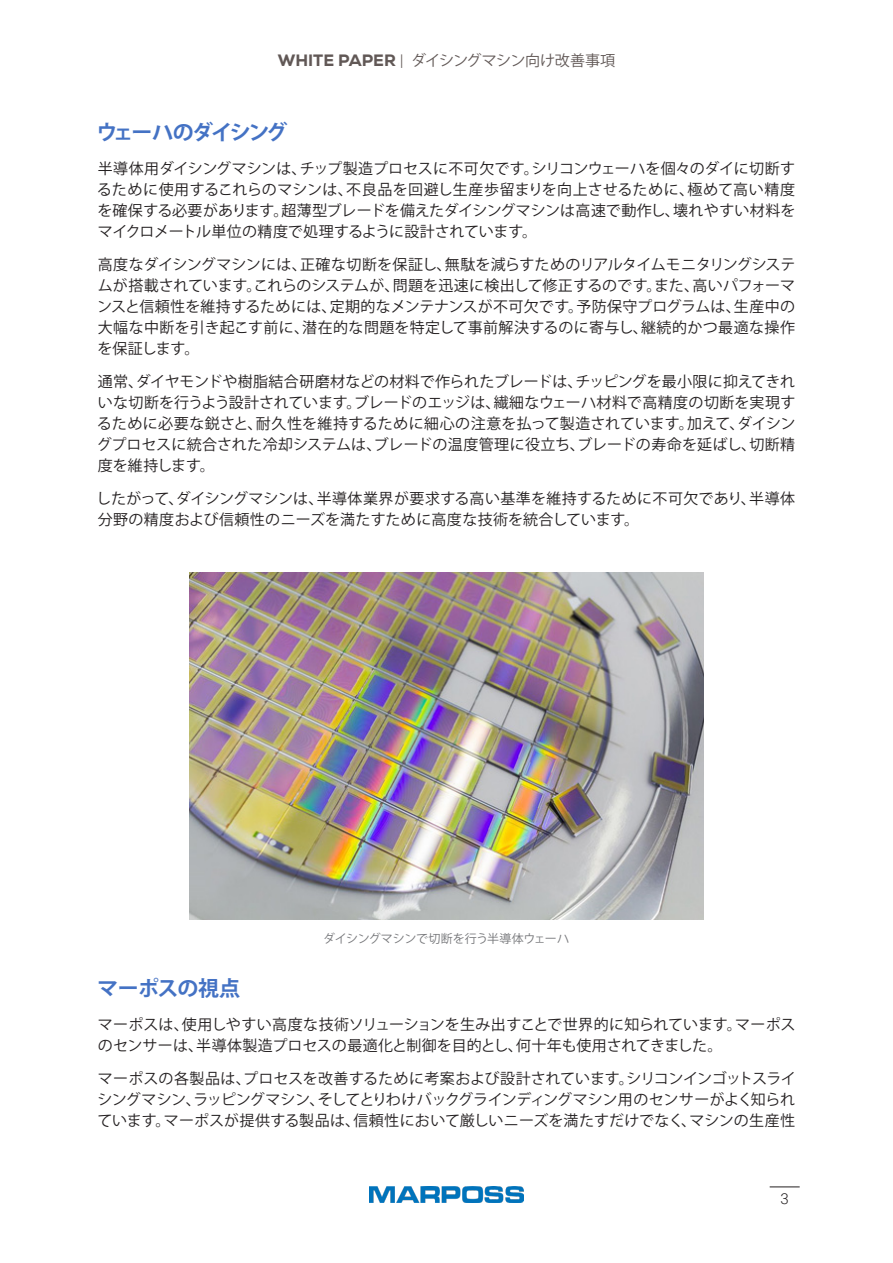
<style>
.page{position:relative;width:893px;height:1263px;background:#fff}
.page>*{position:absolute;margin:0;border:0;box-sizing:border-box;transform-origin:0 0}
.SOTTOTITOLO{font:700 21px "Koz Go Pr 6 N";letter-spacing:-.11em;color:#4472c4}
.SOTTOTITOLO-2{font:700 21px "Koz Go Pr 6 N";letter-spacing:-.03em;color:#4472c4}
.TESTO_-_Japan{font:15px/21px "Koz Go Pr 6 N";letter-spacing:.015em;color:#231f20;text-align:justify}
.t1{font:15px "Koz Go Pr 6 N";letter-spacing:-.02em;color:#615856}
.t2{font:300 15px "Roboto";color:#231f20}
.Didascalia_-_Japan{font:12px "Koz Go Pr 6 N";letter-spacing:-.025em;color:#757679}
.s1{font-family:"Nexa";font-weight:800;font-size:16.5px}
.s2{font-family:"Nexa";font-weight:300;font-size:16.5px}
</style>
<div class="page">
<hr style="left:770px;top:1186px;width:30px;height:1px;background:#231f20">
<img style="left:369px;top:1186px;width:155px;height:16px">
<img style="left:190px;top:573px;width:514px;height:347px">
<p class="t1" style="left:278px;top:52px;width:339px"><span class="s1">WHITE PAPER</span> <span class="s2">|</span> ダイシングマシン向け改善事項</p>
<p class="SOTTOTITOLO" style="left:96px;top:121px;width:193px">ウェーハのダイシング</p>
<p class="TESTO_-_Japan" style="left:97px;top:158px;width:700px">半導体用ダイシングマシンは、チップ製造プロセスに不可欠です。シリコンウェーハを個々のダイに切断するために使用するこれらのマシンは、不良品を回避し生産歩留まりを向上させるために、極めて高い精度を確保する必要があります。超薄型ブレードを備えたダイシングマシンは高速で動作し、壊れやすい材料をマイクロメートル単位の精度で処理するように設計されています。</p>
<p class="TESTO_-_Japan" style="left:97px;top:254px;width:700px">高度なダイシングマシンには、正確な切断を保証し、無駄を減らすためのリアルタイムモニタリングシステムが搭載されています。これらのシステムが、問題を迅速に検出して修正するのです。また、高いパフォーマンスと信頼性を維持するためには、定期的なメンテナンスが不可欠です。予防保守プログラムは、生産中の大幅な中断を引き起こす前に、潜在的な問題を特定して事前解決するのに寄与し、継続的かつ最適な操作を保証します。</p>
<p class="TESTO_-_Japan" style="left:97px;top:371px;width:700px">通常、ダイヤモンドや樹脂結合研磨材などの材料で作られたブレードは、チッピングを最小限に抑えてきれいな切断を行うよう設計されています。ブレードのエッジは、繊細なウェーハ材料で高精度の切断を実現するために必要な鋭さと、耐久性を維持するために細心の注意を払って製造されています。加えて、ダイシングプロセスに統合された冷却システムは、ブレードの温度管理に役立ち、ブレードの寿命を延ばし、切断精度を維持します。</p>
<p class="TESTO_-_Japan" style="left:96px;top:488px;width:700px">したがって、ダイシングマシンは、半導体業界が要求する高い基準を維持するために不可欠であり、半導体分野の精度および信頼性のニーズを満たすために高度な技術を統合しています。</p>
<p class="Didascalia_-_Japan" style="left:323px;top:932px;width:247px">ダイシングマシンで切断を行う半導体ウェーハ</p>
<p class="SOTTOTITOLO-2" style="left:97px;top:976px;width:144px">マーポスの視点</p>
<p class="TESTO_-_Japan" style="left:98px;top:1014px;width:699px">マーポスは、使用しやすい高度な技術ソリューションを生み出すことで世界的に知られています。マーポスのセンサーは、半導体製造プロセスの最適化と制御を目的とし、何十年も使用されてきました。</p>
<p class="TESTO_-_Japan" style="left:97px;top:1068px;width:700px">マーポスの各製品は、プロセスを改善するために考案および設計されています。シリコンインゴットスライシングマシン、ラッピングマシン、そしてとりわけバックグラインディングマシン用のセンサーがよく知られています。マーポスが提供する製品は、信頼性において厳しいニーズを満たすだけでなく、マシンの生産性</p>
<p class="t2" style="left:780px;top:1188px;width:10px">3</p>
</div>
